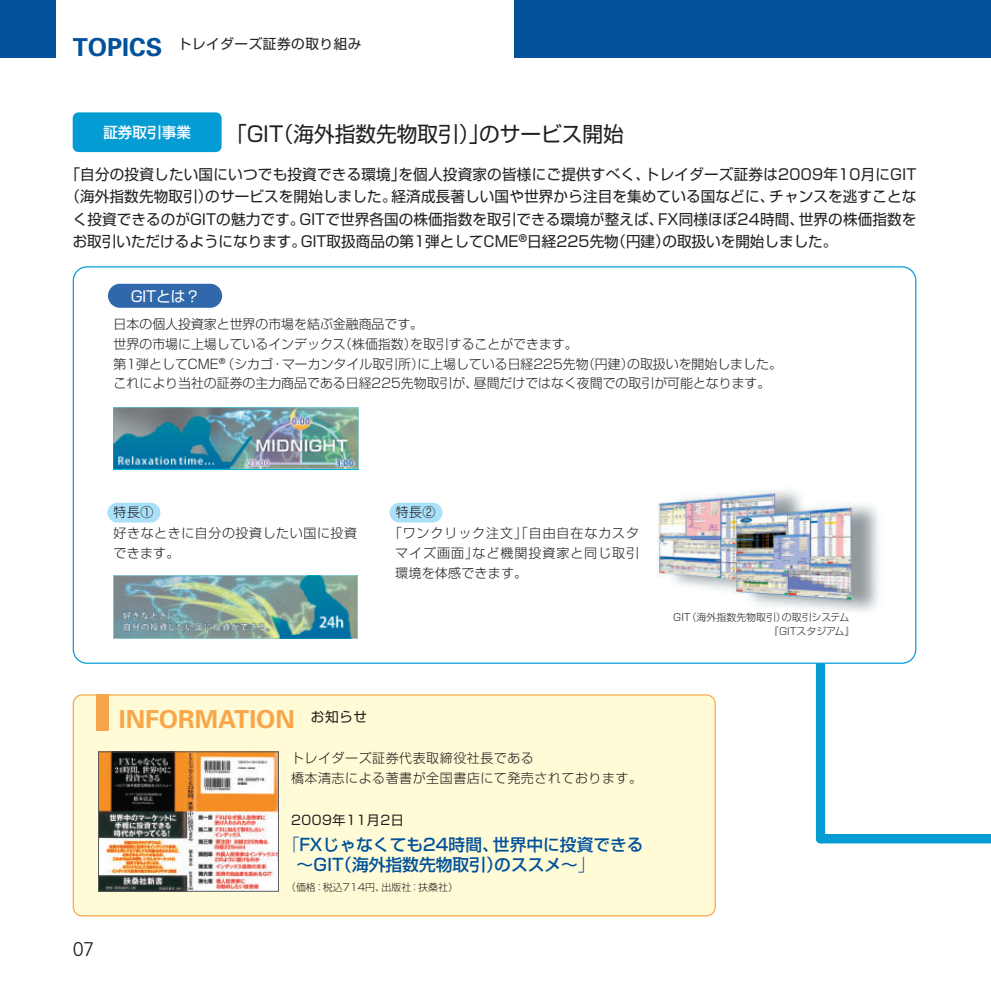
<style>
.page{position:relative;width:991px;height:991px;background:#fff}
.page>*{position:absolute;margin:0;border:0;box-sizing:border-box;transform-origin:0 0}
.t1{font:700 24.85px "Univers";color:#f9a64a}
.t2{font:21.18px "Shin Go";color:#231f20}
.t3{font:300 19.78px "Frutiger";color:#231f20}
.t4{font:500 16.8px/19.8px "Shin Go";color:#01519b}
.t5{font:14.88px "Shin Go";letter-spacing:.01em;color:#231f20}
.t6{font:500 14.88px "Shin Go";color:#fff}
.t7{font:14.88px "Shin Go";letter-spacing:-.01em;color:#fff}
.t8{font:13.65px "Shin Go";letter-spacing:.035em;color:#231f20}
.t9{font:300 12.95px/19.8px "Shin Go";color:#231f20}
.t10{font:300 12.95px/19.8px "Shin Go";letter-spacing:.04em;color:#231f20}
.t11{font:12.95px "Shin Go";letter-spacing:.04em;color:#231f20}
.t12{font:300 9.97px/13.7px "Shin Go";color:#231f20}
.s1{font-family:"Univers";font-weight:700;font-size:24.85px;color:#01519b}
.s2{font-weight:300}
</style>
<div class="page">
<svg style="left:814px;top:637px;width:176px;height:207px"></svg>
<svg style="left:73px;top:266px;width:843px;height:397px"></svg>
<div style="left:514px;top:0;width:476px;height:58px;background:#01519b"></div>
<div style="left:0;top:0;width:55px;height:58px;background:#01519b"></div>
<div style="left:73px;top:112px;width:148px;height:40px;background:#059cd4;border-radius:6px"></div>
<img style="left:114px;top:407px;width:244px;height:62px">
<img style="left:658px;top:485px;width:225px;height:128px">
<div style="left:73px;top:694px;width:642px;height:222px;background:#fffbd6"></div>
<div style="left:96px;top:694px;width:13px;height:37px;background:#f9a64a"></div>
<img style="left:100px;top:753px;width:177px;height:136px">
<div style="left:98px;top:751px;width:181px;height:140px;border:1px solid #57585a"></div>
<div style="left:108px;top:284px;width:114px;height:24px;background:#3068ab;border-radius:12px"></div>
<div style="left:107px;top:502px;width:53px;height:20px;background:#aae0f9;border-radius:10px"></div>
<img style="left:114px;top:575px;width:243px;height:63px">
<div style="left:389px;top:502px;width:53px;height:20px;background:#aae0f9;border-radius:10px"></div>
<p class="t8" style="left:73px;top:38px;width:290px"><span class="s1">TOPICS</span> トレイダーズ証券の取り組み</p>
<p class="t6" style="left:103px;top:126px;width:89px">証券取引事業</p>
<h2 class="t2" style="left:226px;top:126px;width:399px">「GIT（海外指数先物取引）」のサービス開始</h2>
<p class="t5" style="left:65px;top:169px;width:852px">「自分の投資したい国にいつでも投資できる環境」を個人投資家の皆様にご提供すべく、トレイダーズ証券は2009年10月にGIT</p>
<p class="t5" style="left:65px;top:191px;width:852px">（海外指数先物取引）のサービスを開始しました。経済成長著しい国や世界から注目を集めている国などに、チャンスを逃すことな</p>
<p class="t5" style="left:73px;top:213px;width:845px">く投資できるのがGITの魅力です。GITで世界各国の株価指数を取引できる環境が整えば、FX同様ほぼ24時間、世界の株価指数を</p>
<p class="t5" style="left:73px;top:236px;width:766px">お取引いただけるようになります。GIT取扱商品の第1弾としてCME<sup>®</sup>日経225先物（円建）の取扱いを開始しました。</p>
<p class="t7" style="left:131px;top:291px;width:71px">GITとは？</p>
<p class="t9" style="left:114px;top:316px;width:669px">日本の個人投資家と世界の市場を結ぶ金融商品です。<br>世界の市場に上場しているインデックス（株価指数）を取引することができます。<br>第1弾としてCME<sup>®</sup>（シカゴ・マーカンタイル取引所）に上場している日経225先物（円建）の取扱いを開始しました。これにより当社の証券の主力商品である日経225先物取引が、昼間だけではなく夜間での取引が可能となります。</p>
<p class="t9" style="left:114px;top:504px;width:41px">特長①</p>
<p class="t9" style="left:396px;top:504px;width:41px">特長②</p>
<p class="t10" style="left:114px;top:525px;width:245px">好きなときに自分の投資したい国に投資できます。</p>
<p class="t9" style="left:395px;top:525px;width:245px;text-align:justify;text-indent:-7px">「ワンクリック注文」「自由自在なカスタマイズ画面」など機関投資家と同じ取引環境を体感できます。</p>
<h3 class="t3" style="left:73px;top:941px;width:23px">07</h3>
<h1 class="t1" style="left:119px;top:710px;width:250px">INFORMATION <sup>お知らせ</sup></h1>
<p class="t10" style="left:291px;top:749px;width:352px">トレイダーズ証券代表取締役社長である<br>橋本清志による著書が全国書店にて発売されております。</p>
<p class="t11" style="left:291px;top:815px;width:114px">2009年11月2日</p>
<p class="t4" style="left:296px;top:836px;width:348px;text-indent:-14px"><span class="s2">「</span>FXじゃなくても24時間、世界中に投資できる～GIT（海外指数先物取引）のススメ～<span class="s2">」</span></p>
<p class="t12" style="left:286px;top:881px;width:173px">（価格：税込714円、出版社：扶桑社）</p>
<p class="t12" style="left:769px;top:612px;width:87px;text-indent:-96px">GIT（海外指数先物取引）の取引システム『GITスタジアム』</p>
</div>
